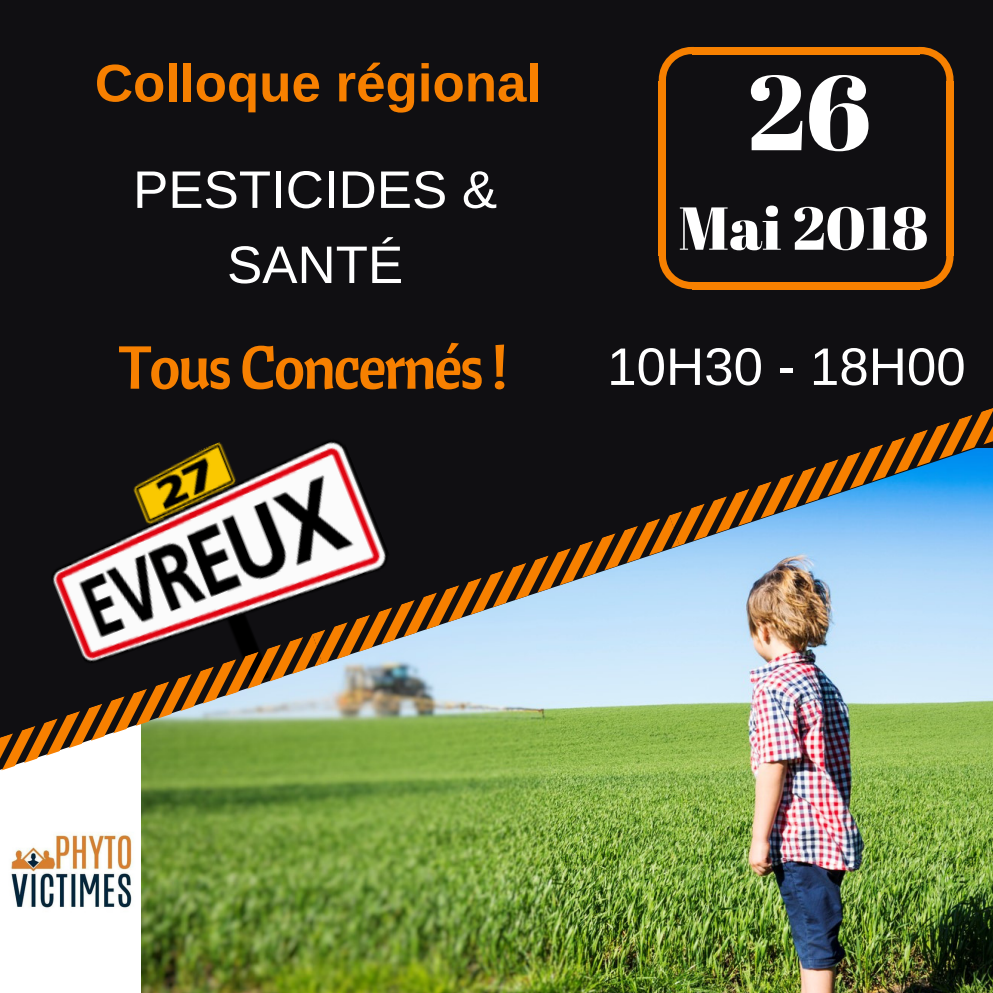
<style>
.page{position:relative;width:993px;height:993px;background:#fff}
.page>*{position:absolute;margin:0;border:0;box-sizing:border-box;transform-origin:0 0}
.t1{font:105.75px "Abril Fatface";color:#fff}
.t2{font:60.5px "Cantora One";letter-spacing:-.04em;color:#f78000}
.t3{font:60.5px "Abril Fatface";color:#fff}
.t4{font:52.75px/75px "Arimo";color:#fff;text-align:center}
.t5{font:700 52.75px "Arimo";color:#f78000}
</style>
<div class="page">
<img style="left:0;top:0;width:992px;height:992px">
<svg style="left:658px;top:47px;width:35px;height:35px"></svg>
<svg style="left:917px;top:47px;width:36px;height:35px"></svg>
<div style="left:692px;top:47px;width:227px;height:7px;background:#f78000"></div>
<div style="left:658px;top:81px;width:7px;height:174px;background:#f78000"></div>
<div style="left:692px;top:282px;width:227px;height:7px;background:#f78000"></div>
<svg style="left:658px;top:254px;width:35px;height:35px"></svg>
<div style="left:945px;top:81px;width:8px;height:174px;background:#f78000"></div>
<svg style="left:917px;top:254px;width:36px;height:35px"></svg>
<img style="left:5px;top:805px;width:133px;height:133px">
<div style="left:27px;top:399px;width:388px;height:9px;background:#100f12"></div>
<img style="left:0;top:408px;width:992px;height:362px">
<p class="t5" style="left:95px;top:54px;width:447px">Colloque régional</p>
<p class="t4" style="left:133px;top:152px;width:365px">PESTICIDES &amp;<br>SANTÉ</p>
<h1 class="t1" style="left:747px;top:38px;width:125px">26</h1>
<p class="t3" style="left:678px;top:186px;width:251px">Mai 2018</p>
<p class="t2" style="left:118px;top:328px;width:390px">Tous Concernés !</p>
<p class="t4" style="left:607px;top:329px;width:360px">10H30 - 18H00</p>
</div>
